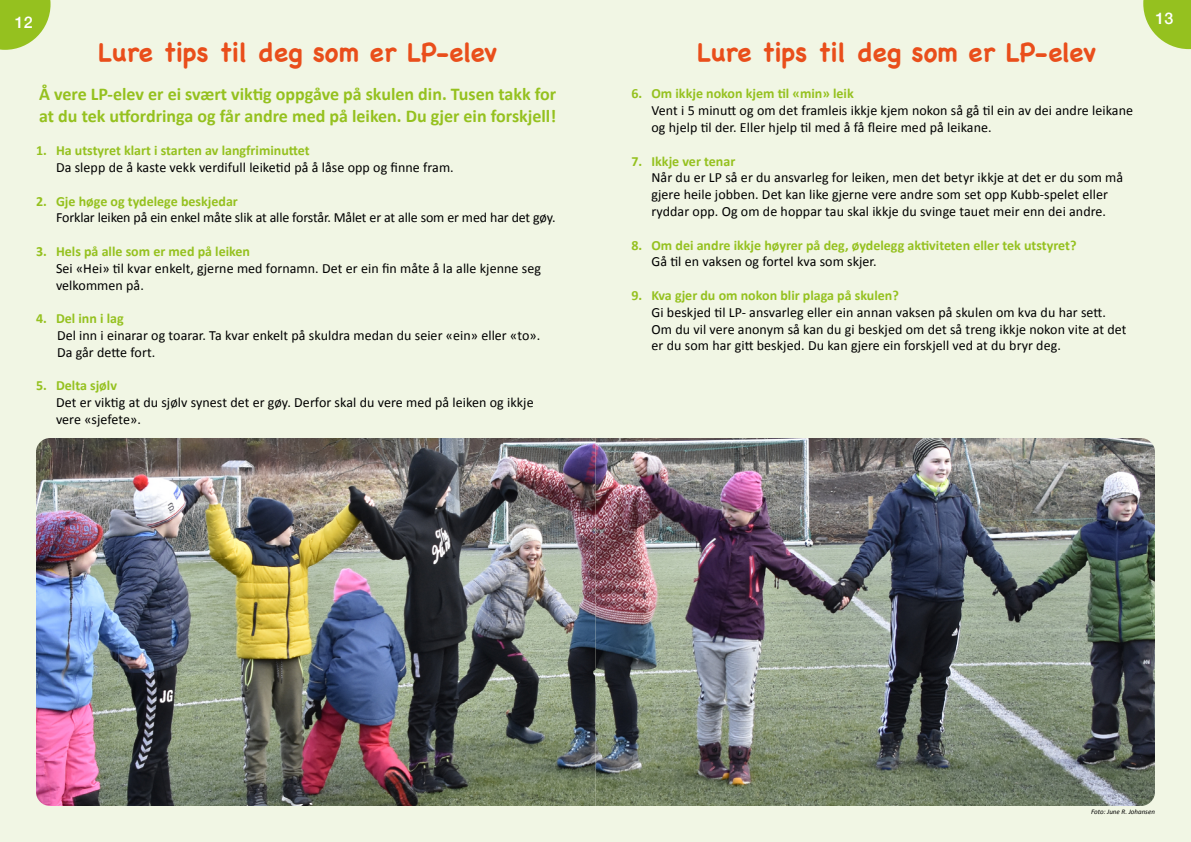
<style>
.page{position:relative;width:1191px;height:842px;background:#f1f6e4}
.page>*{position:absolute;margin:0;border:0;box-sizing:border-box;transform-origin:0 0}
.t1{font:700 26px "Chalkboard SE";color:#e94e1b}
.t2{font:700 18px/21.6px "Calibri";color:#95c11f}
.t3{font:500 16px "Helvetica Neue";color:#fff}
.t4{font:14px/16.8px "Calibri";letter-spacing:.005em;color:#000}
.t5{font:700 14px "Calibri";color:#95c11f}
.t6{font:italic 7px "Calibri";color:#000}
</style>
<div class="page">
<img style="left:36px;top:438px;width:1119px;height:368px">
<svg style="left:0;top:0;width:51px;height:50px"></svg>
<svg style="left:1143px;top:0;width:48px;height:49px"></svg>
<p class="t3" style="left:15px;top:9px;width:19px">12</p>
<p class="t3" style="left:1155px;top:6px;width:19px">13</p>
<h1 class="t1" style="left:98px;top:37px;width:400px">Lure tips til deg som er LP-elev</h1>
<h1 class="t1" style="left:697px;top:37px;width:400px">Lure tips til deg som er LP-elev</h1>
<p class="t5" style="left:631px;top:84px;width:224px">6. Om ikkje nokon kjem til «min» leik</p>
<p class="t4" style="left:651px;top:102px;width:483px">Vent i 5 minutt og om det framleis ikkje kjem nokon så gå til ein av dei andre leikane og hjelp til der. Eller hjelp til med å få fleire med på leikane.</p>
<p class="t5" style="left:631px;top:151px;width:105px">7. Ikkje ver tenar</p>
<p class="t4" style="left:651px;top:169px;width:473px">Når du er LP så er du ansvarleg for leiken, men det betyr ikkje at det er du som må gjere heile jobben. Det kan like gjerne vere andre som set opp Kubb-spelet eller ryddar opp. Og om de hoppar tau skal ikkje du svinge tauet meir enn dei andre.</p>
<p class="t5" style="left:631px;top:235px;width:446px">8. Om dei andre ikkje høyrer på deg, øydelegg aktiviteten eller tek utstyret?</p>
<p class="t4" style="left:651px;top:253px;width:227px">Gå til en vaksen og fortel kva som skjer.</p>
<p class="t5" style="left:631px;top:285px;width:269px">9. Kva gjer du om nokon blir plaga på skulen?</p>
<p class="t4" style="left:651px;top:303px;width:476px">Gi beskjed til LP- ansvarleg eller ein annan vaksen på skulen om kva du har sett.<br>Om du vil vere anonym så kan du gi beskjed om det så treng ikkje nokon vite at det er du som har gitt beskjed. Du kan gjere ein forskjell ved at du bryr deg.</p>
<p class="t2" style="left:39px;top:83px;width:519px">Å vere LP-elev er ei svært viktig oppgåve på skulen din. Tusen takk for at du tek utfordringa og får andre med på leiken. Du gjer ein forskjell!</p>
<p class="t5" style="left:36px;top:141px;width:275px">1. Ha utstyret klart i starten av langfriminuttet</p>
<p class="t4" style="left:56px;top:159px;width:399px">Da slepp de å kaste vekk verdifull leiketid på å låse opp og finne fram.</p>
<p class="t5" style="left:36px;top:191px;width:203px">2. Gje høge og tydelege beskjedar</p>
<p class="t4" style="left:56px;top:209px;width:501px">Forklar leiken på ein enkel måte slik at alle forstår. Målet er at alle som er med har det gøy.</p>
<p class="t5" style="left:36px;top:241px;width:216px">3. Hels på alle som er med på leiken</p>
<p class="t4" style="left:56px;top:259px;width:486px">Sei «Hei» til kvar enkelt, gjerne med fornamn. Det er ein fin måte å la alle kjenne seg velkommen på.</p>
<p class="t5" style="left:36px;top:309px;width:89px">4. Del inn i lag</p>
<p class="t4" style="left:57px;top:327px;width:485px">Del inn i einarar og toarar. Ta kvar enkelt på skuldra medan du seier «ein» eller «to».<br>Da går dette fort.</p>
<p class="t5" style="left:36px;top:376px;width:82px">5. Delta sjølv</p>
<p class="t4" style="left:56px;top:394px;width:479px">Det er viktig at du sjølv synest det er gøy. Derfor skal du vere med på leiken og ikkje vere «sjefete».</p>
<p class="t6" style="left:1091px;top:807px;width:65px">Foto: June R. Johansen</p>
</div>
